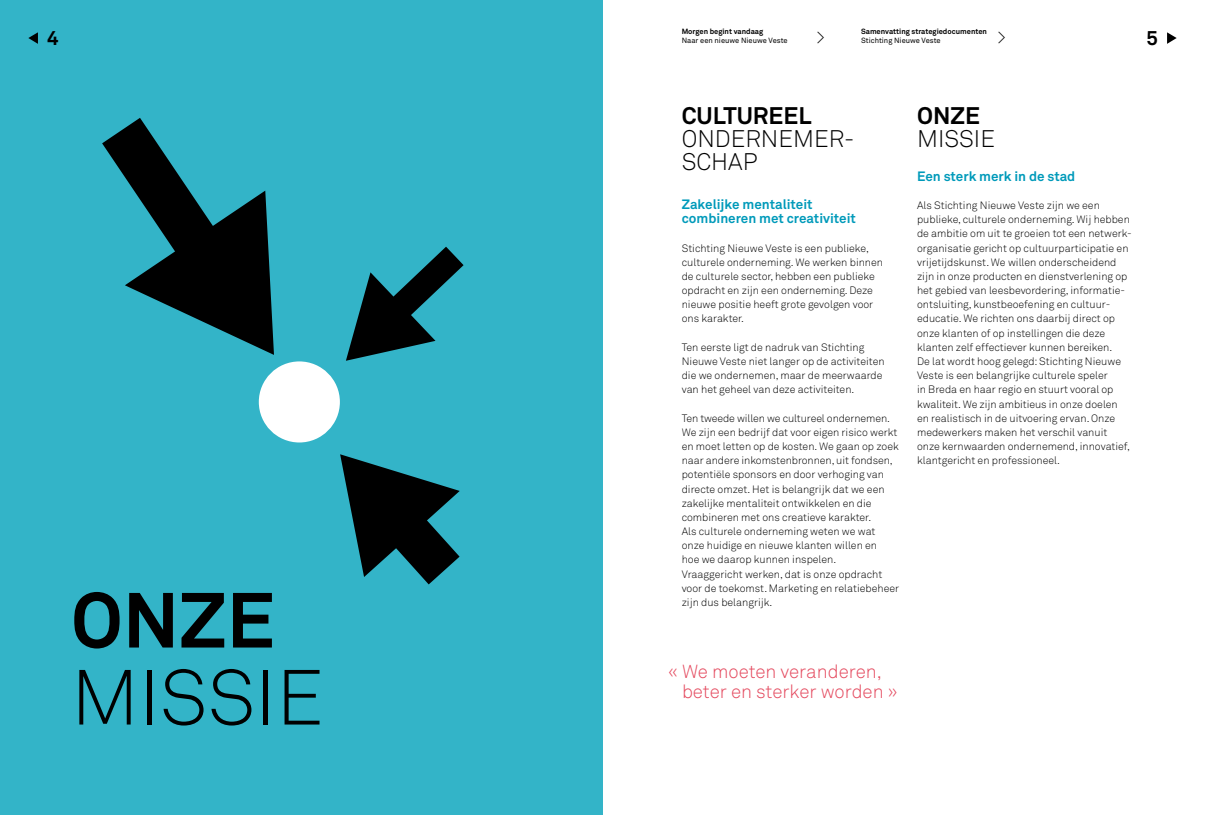
<style>
.page{position:relative;width:1205px;height:815px;background:#fff}
.page>*{position:absolute;margin:0;border:0;box-sizing:border-box;transform-origin:0 0}
.t1{font:300 77px "Akkurat";color:#000}
.t2{font:700 77px "Akkurat";color:#000}
.t3{font:300 23.75px/23.1px "Akkurat";color:#000}
.t4{font:700 23.75px "Akkurat";color:#000}
.t5{font:700 20px "Akkurat";color:#000}
.t6{font:300 18.75px/20px "Akkurat";letter-spacing:-.005em;color:#e4495e}
.t7{font:300 18.12px "Akkurat";color:#000}
.t8{font:700 13.5px/14.1px "Akkurat";color:#009aba}
.t9{font:300 10.62px/14.1px "Akkurat";color:#000}
.t10{font:700 7.5px "Akkurat";color:#000}
.t11{font:7.5px "Akkurat";color:#000}
</style>
<div class="page">
<div style="left:0;top:0;width:602px;height:815px;background:#33b4c8"></div>
<svg style="left:340px;top:454px;width:120px;height:130px"></svg>
<div style="left:259px;top:361px;width:81px;height:81px;background:#fff;border-radius:50%"></div>
<svg style="left:102px;top:118px;width:172px;height:237px"></svg>
<svg style="left:346px;top:247px;width:117px;height:114px"></svg>
<svg style="left:1167px;top:32px;width:9px;height:12px"></svg>
<svg style="left:28px;top:32px;width:10px;height:12px"></svg>
<p class="t10" style="left:682px;top:27px;width:83px">Morgen begint vandaag</p>
<p class="t11" style="left:682px;top:36px;width:107px">Naar een nieuwe Nieuwe Veste</p>
<p class="t10" style="left:861px;top:27px;width:127px">Samenvatting strategiedocumenten</p>
<h3 class="t5" style="left:47px;top:25px;width:13px">4</h3>
<h3 class="t7" style="left:816px;top:26px;width:10px">&gt;</h3>
<p class="t11" style="left:861px;top:36px;width:81px">Stichting Nieuwe Veste</p>
<h3 class="t7" style="left:997px;top:26px;width:10px">&gt;</h3>
<h3 class="t5" style="left:1146px;top:26px;width:13px">5</h3>
<h1 class="t2" style="left:71px;top:572px;width:205px">Onze</h1>
<h1 class="t1" style="left:71px;top:652px;width:254px">Missie</h1>
<h2 class="t4" style="left:682px;top:101px;width:131px">Cultureel</h2>
<h2 class="t3" style="left:682px;top:128px;width:174px">ondernemer&shy;sc hap</h2>
<p class="t8" style="left:682px;top:197px;width:176px">Zakelijke mentaliteit combineren met creativiteit</p>
<p class="t9" style="left:682px;top:241px;width:203px">Stichting N ieuwe Veste is een publieke, culturele onderneming. We werken binnen de culturele sector, hebben een publieke opdracht en zijn een onderneming. Deze nieuwe positie heeft grote gevolgen voor ons karakter.</p>
<p class="t9" style="left:682px;top:340px;width:204px">Ten eerste ligt de nadruk van Stichting<br>N ieuwe Veste niet langer op de activiteiten die we ondernemen, maar de meerwaarde van het geheel van deze activiteiten.</p>
<p class="t9" style="left:682px;top:411px;width:219px">Ten tweede willen we cultureel ondernemen.<br>We zijn een bedrijf dat voor eigen risico werkt en moet letten op de kosten. We gaan op zoek naar andere inkomstenbronnen, uit fondsen, potentiële sponsors en door verhoging van directe omzet. H et is belangrijk dat we een zakelijke mentaliteit ontwikkelen en die combineren met ons creatieve karakter.<br>Als culturele onderneming weten we wat onze huidige en nieuwe klanten willen en<br>hoe we daarop kunnen inspelen.<br>Vraaggericht werken, dat is onze opdracht voor de toekomst. Marketing en relatiebeheer zijn dus belangrijk.</p>
<h2 class="t4" style="left:917px;top:101px;width:64px">Onze</h2>
<h2 class="t3" style="left:917px;top:128px;width:79px">missie</h2>
<p class="t8" style="left:917px;top:169px;width:160px">Een sterk merk in de stad</p>
<p class="t9" style="left:917px;top:198px;width:216px">Als Stichting N ieuwe Veste zijn we een publieke, culturele onderneming. Wij hebben de ambitie om uit te groeien tot een netwerk&shy;organisatie gericht op cultuurparticipatie en vrijetijdskunst. We willen onderscheidend zijn in onze producten en dienstverlening op het gebied van leesbevordering, informatie&shy;ontsluiting, kunstbeoefening en cultuur&shy;educatie. We richten ons daarbij direct op onze klanten of op instellingen die deze klanten zelf effectiever kunnen bereiken.<br>De lat wordt hoog gelegd: Stichting N ieuwe Veste is een belangrijke culturele speler<br>in Breda en haar regio en stuurt vooral op kwaliteit. We zijn ambitieus in onze doelen en realistisch in de uitvoering ervan. Onze medewerkers maken het verschil vanuit onze kernwaarden ondernemend, innovatief, klantgericht en professioneel.</p>
<h3 class="t6" style="left:682px;top:662px;width:217px;text-indent:-14px">« We moeten veranderen, beter en sterker worden »</h3>
</div>
